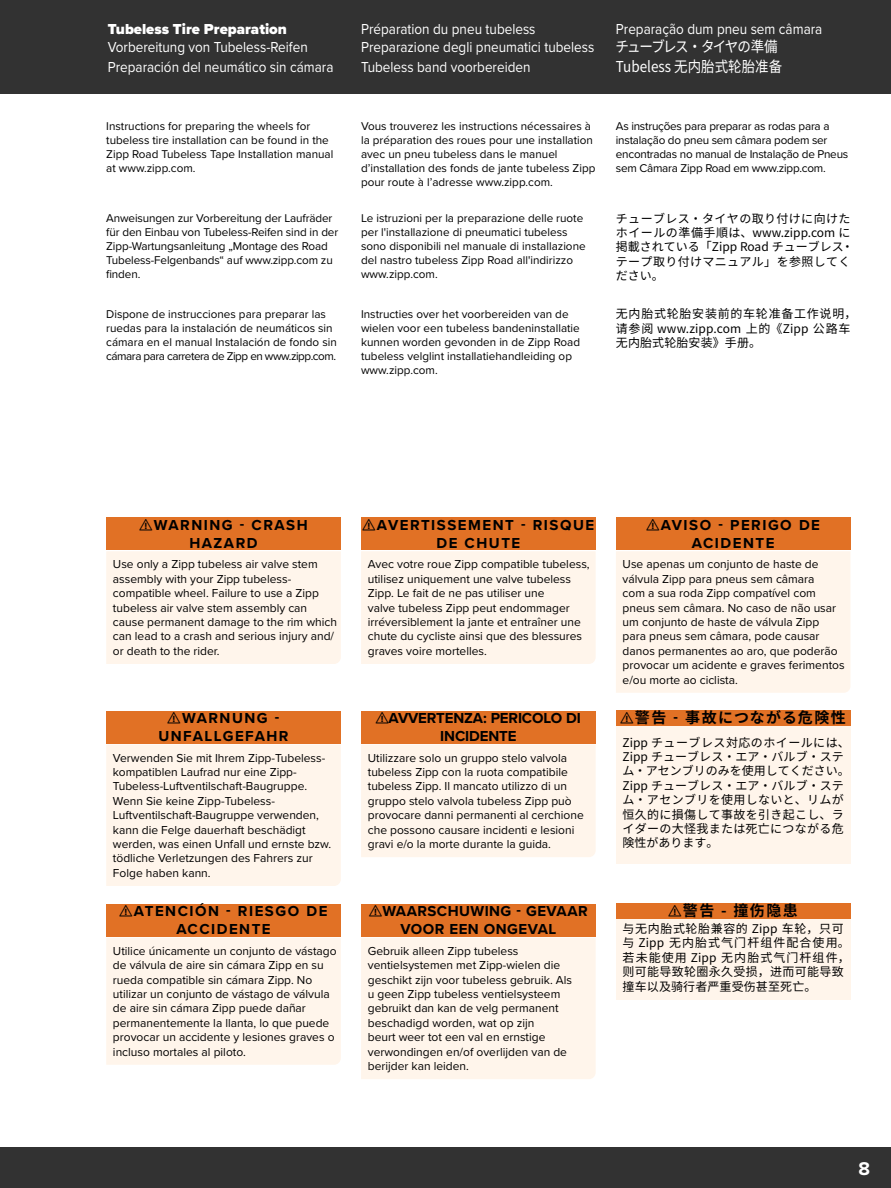
<style>
.page{position:relative;width:891px;height:1188px;background:#fff}
.page>*{position:absolute;margin:0;border:0;box-sizing:border-box;transform-origin:0 0}
.t1{font:700 19.2px "Proxima Nova";color:#fff}
.t2{font:15px "Proxima Nova";color:#fff;scale:.9 1}
.t3{font:700 15px/18px "Proxima Nova";letter-spacing:.1em;color:#000;text-align:center}
.t4{font:700 15px/18px "Proxima Nova";letter-spacing:.03em;color:#000;text-align:center}
.t5{font:700 15px/18px "Proxima Nova";letter-spacing:-.01em;color:#000;text-align:center}
.t6{font:900 15px "Proxima Nova";color:#fff}
.t7{font:15px "Noto Sans CJ Ksc";color:#fff;scale:.9 1}
.t8{font:700 15px "Noto Sans CJ Kjp";letter-spacing:.09em;color:#000}
.t9{font:15px "Noto Sans CJ Kjp";letter-spacing:-.11em;color:#fff;scale:.9 1}
.t10{font:700 15px "Noto Sans CJ Ksc";letter-spacing:.1em;color:#000}
.t11{font:12px/14.4px "Proxima Nova";color:#000}
.t12{font:12px/14.4px "Noto Sans CJ Kjp";letter-spacing:.025em;color:#000}
.t13{font:12px/14.4px "Noto Sans CJ Ksc";letter-spacing:.025em;color:#000}
.t14{font:12px/14.4px "Noto Sans CJ Ksc";letter-spacing:.05em;color:#000}
.t15{font:11.7px/14.1px "Proxima Nova";color:#000}
.t16{font:11.7px/14.1px "Proxima Nova";letter-spacing:-.02em;color:#000}
.s1{font-family:"Proxima Nova"}
</style>
<div class="page">
<div style="left:0;top:1148px;width:891px;height:40px;background:#323232"></div>
<div style="left:0;top:0;width:891px;height:94px;background:#323232"></div>
<div style="left:106px;top:517px;width:235px;height:33px;background:#e17125"></div>
<div style="left:106px;top:551px;width:235px;height:113px;background:#fff5eb"></div>
<div style="left:361px;top:517px;width:235px;height:33px;background:#e17125"></div>
<div style="left:361px;top:551px;width:235px;height:113px;background:#fff5eb"></div>
<div style="left:616px;top:517px;width:234px;height:33px;background:#e17125"></div>
<div style="left:616px;top:551px;width:234px;height:142px;background:#fff5eb"></div>
<div style="left:106px;top:711px;width:235px;height:33px;background:#e17125"></div>
<div style="left:106px;top:744px;width:235px;height:142px;background:#fff5eb"></div>
<div style="left:361px;top:711px;width:235px;height:33px;background:#e17125"></div>
<div style="left:361px;top:744px;width:235px;height:113px;background:#fff5eb"></div>
<div style="left:616px;top:711px;width:234px;height:15px;background:#e17125"></div>
<div style="left:616px;top:726px;width:234px;height:138px;background:#fff5eb"></div>
<div style="left:106px;top:904px;width:235px;height:33px;background:#e17125"></div>
<div style="left:106px;top:938px;width:235px;height:127px;background:#fff5eb"></div>
<div style="left:361px;top:904px;width:235px;height:33px;background:#e17125"></div>
<div style="left:361px;top:938px;width:235px;height:141px;background:#fff5eb"></div>
<div style="left:616px;top:904px;width:234px;height:15px;background:#e17125"></div>
<div style="left:616px;top:919px;width:234px;height:81px;background:#fff5eb"></div>
<p class="t6" style="left:108px;top:17px;width:181px">Tubeless Tire Preparation</p>
<p class="t2" style="left:361px;top:17px;width:195px">Préparation du pneu tubeless</p>
<p class="t2" style="left:616px;top:17px;width:231px">Preparação dum pneu sem câmara</p>
<p class="t2" style="left:108px;top:36px;width:224px">Vorbereitung von Tubeless-Reifen</p>
<p class="t2" style="left:361px;top:36px;width:261px">Preparazione degli pneumatici tubeless</p>
<p class="t9" style="left:615px;top:38px;width:182px">チューブレス・タイヤの準備</p>
<p class="t2" style="left:108px;top:56px;width:252px">Preparación del neumático sin cámara</p>
<p class="t2" style="left:361px;top:56px;width:190px">Tubeless band voorbereiden</p>
<p class="t7" style="left:616px;top:58px;width:186px">Tubeless 无内胎式轮胎准备</p>
<p class="t15" style="left:106px;top:118px;width:229px">Instructions for preparing the wheels for tubeless tire installation can be found in the Zipp Road Tubeless Tape Installation manual at www.zipp.com.</p>
<p class="t15" style="left:361px;top:118px;width:236px">Vous trouverez les instructions nécessaires à la préparation des roues pour une installation avec un pneu tubeless dans le manuel d’installation des fonds de jante tubeless Zipp pour route à l’adresse www.zipp.com.</p>
<p class="t16" style="left:616px;top:118px;width:234px">As instruções para preparar as rodas para a instalação do pneu sem câmara podem ser encontradas no manual de Instalação de Pneus sem Câmara Zipp Road em www.zipp.com.</p>
<p class="t15" style="left:106px;top:211px;width:234px">Anweisungen zur Vorbereitung der Laufräder für den Einbau von Tubeless-Reifen sind in der Zipp-Wartungsanleitung „Montage des Road Tubeless-Felgenbands“ auf www.zipp.com zu finden.</p>
<p class="t15" style="left:361px;top:211px;width:226px">Le istruzioni per la preparazione delle ruote per l'installazione di pneumatici tubeless sono disponibili nel manuale di installazione del nastro tubeless Zipp Road all'indirizzo www.zipp.com.</p>
<p class="t12" style="left:616px;top:211px;width:239px">チューブレス・タイヤの取り付けに向けたホイールの準備手順は、www.zipp.com に掲載されている「Zipp Road チューブレス・テープ取り付けマニュアル」を参照してください。</p>
<p class="t15" style="left:106px;top:306px;width:232px">Dispone de instrucciones para preparar las ruedas para la instalación de neumáticos sin cámara en el manual Instalación de fondo sin cámara para carretera de Zipp en www.zipp.com.</p>
<p class="t15" style="left:361px;top:306px;width:220px">Instructies over het voorbereiden van de wielen voor een tubeless bandeninstallatie kunnen worden gevonden in de Zipp Road tubeless velglint installatiehandleiding op www.zipp.com.</p>
<p class="t14" style="left:616px;top:307px;width:242px">无内胎式轮胎安装前的车轮准备工作说明，请参阅 www.zipp.com 上的《Zipp 公路车无内胎式轮胎安装》手册。</p>
<p class="t3" style="left:139px;top:516px;width:170px">⚠WARNING - CRASH<br>HAZARD</p>
<p class="t11" style="left:113px;top:557px;width:226px">Use only a Zipp tubeless air valve stem assembly with your Zipp tubeless&shy;compatible wheel. Failure to use a Zipp tubeless air valve stem assembly can cause permanent damage to the rim which can lead to a crash and serious injury and/ or death to the rider.</p>
<p class="t3" style="left:158px;top:709px;width:132px">⚠WARNUNG -<br>UNFALLGEFAHR</p>
<p class="t11" style="left:113px;top:750px;width:220px">Verwenden Sie mit Ihrem Zipp-Tubeless&shy;kompatiblen Laufrad nur eine Zipp-Tubeless-Luftventilschaft-Baugruppe.<br>Wenn Sie keine Zipp-Tubeless-Luftventilschaft-Baugruppe verwenden, kann die Felge dauerhaft beschädigt werden, was einen Unfall und ernste bzw. tödliche Verletzungen des Fahrers zur Folge haben kann.</p>
<p class="t3" style="left:120px;top:902px;width:209px">⚠ATENCIÓN - RIESGO DE<br>ACCIDENTE</p>
<p class="t11" style="left:113px;top:943px;width:225px">Utilice únicamente un conjunto de vástago de válvula de aire sin cámara Zipp en su rueda compatible sin cámara Zipp. No utilizar un conjunto de vástago de válvula de aire sin cámara Zipp puede dañar permanentemente la llanta, lo que puede provocar un accidente y lesiones graves o incluso mortales al piloto.</p>
<p class="t3" style="left:363px;top:516px;width:233px">⚠AVERTISSEMENT - RISQUE<br>DE CHUTE</p>
<p class="t11" style="left:368px;top:557px;width:223px">Avec votre roue Zipp compatible tubeless, utilisez uniquement une valve tubeless Zipp. Le fait de ne pas utiliser une<br>valve tubeless Zipp peut endommager irréversiblement la jante et entraîner une chute du cycliste ainsi que des blessures graves voire mortelles.</p>
<p class="t5" style="left:376px;top:709px;width:206px">⚠AVVERTENZA: PERICOLO DI<br>INCIDENTE</p>
<p class="t11" style="left:368px;top:750px;width:217px">Utilizzare solo un gruppo stelo valvola tubeless Zipp con la ruota compatibile tubeless Zipp. Il mancato utilizzo di un gruppo stelo valvola tubeless Zipp può provocare danni permanenti al cerchione che possono causare incidenti e lesioni gravi e/o la morte durante la guida.</p>
<p class="t4" style="left:369px;top:902px;width:220px">⚠WAARSCHUWING - GEVAAR<br>VOOR EEN ONGEVAL</p>
<p class="t11" style="left:368px;top:943px;width:206px">Gebruik alleen Zipp tubeless ventielsystemen met Zipp-wielen die geschikt zijn voor tubeless gebruik. Als u geen Zipp tubeless ventielsysteem gebruikt dan kan de velg permanent beschadigd worden, wat op zijn<br>beurt weer tot een val en ernstige verwondingen en/of overlijden van de berijder kan leiden.</p>
<p class="t3" style="left:646px;top:516px;width:175px">⚠AVISO - PERIGO DE<br>ACIDENTE</p>
<p class="t11" style="left:623px;top:557px;width:223px">Use apenas um conjunto de haste de válvula Zipp para pneus sem câmara<br>com a sua roda Zipp compatível com pneus sem câmara. No caso de não usar um conjunto de haste de válvula Zipp para pneus sem câmara, pode causar danos permanentes ao aro, que poderão provocar um acidente e graves ferimentos e/ou morte ao ciclista.</p>
<p class="t8" style="left:620px;top:709px;width:227px">⚠警告 <span class="s1">-</span> 事故につながる危険性</p>
<p class="t12" style="left:623px;top:735px;width:229px">Zipp チューブレス対応のホイールには、<br>Zipp チューブレス・エア・バルブ・ステム・アセンブリのみを使用してください。<br>Zipp チューブレス・エア・バルブ・ステム・アセンブリを使用しないと、リムが恒久的に損傷して事故を引き起こし、ライダーの大怪我または死亡につながる危険性があります。</p>
<p class="t10" style="left:668px;top:902px;width:131px">⚠警告 - 撞伤隐患</p>
<p class="t13" style="left:623px;top:922px;width:229px">与无内胎式轮胎兼容的 Zipp 车轮，只可与 Zipp 无内胎式气门杆组件配合使用。若未能使用 Zipp 无内胎式气门杆组件，则可能导致轮圈永久受损，进而可能导致撞车以及骑行者严重受伤甚至死亡。</p>
<h1 class="t1" style="left:859px;top:1154px;width:13px">8</h1>
</div>
